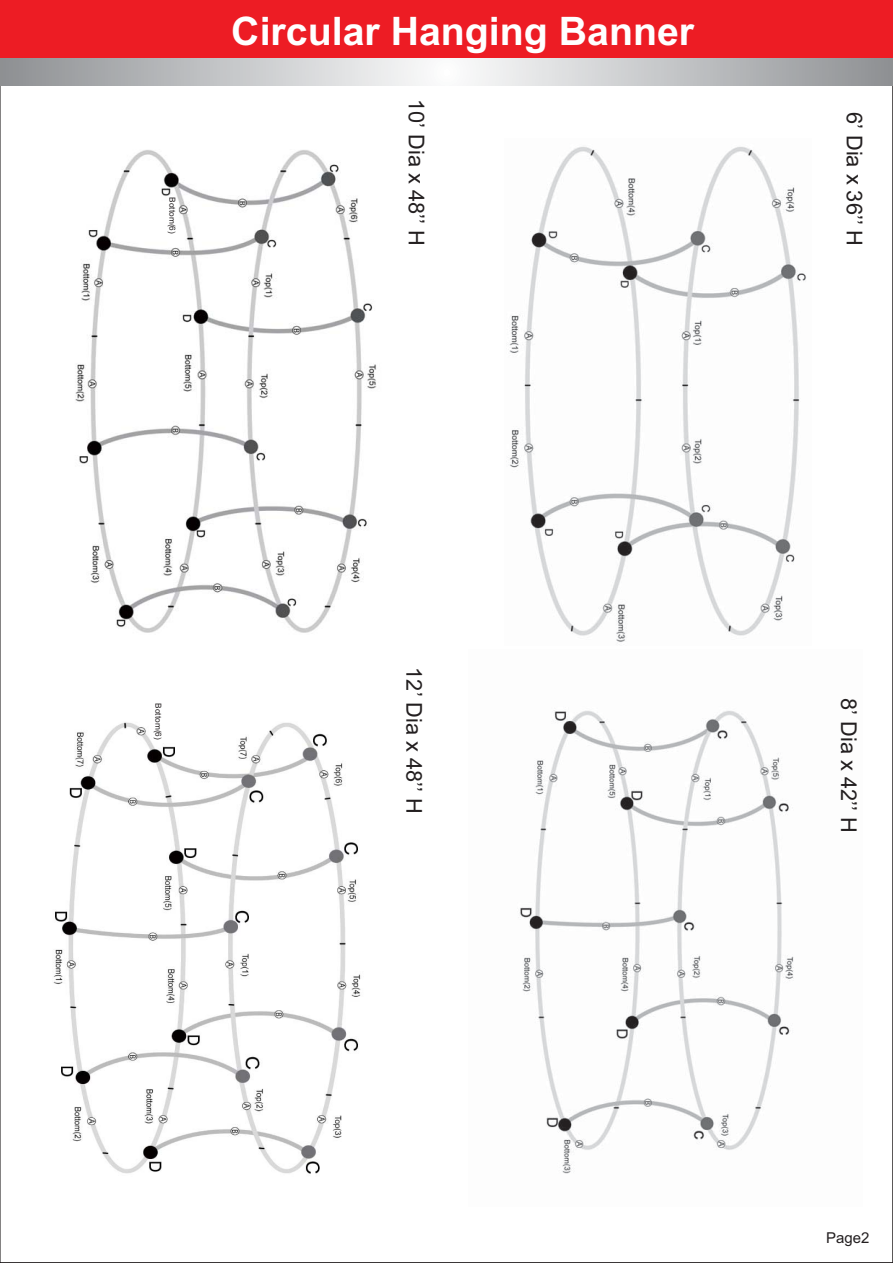
<style>
.page{position:relative;width:893px;height:1263px;background:#fff}
.page>*{position:absolute;margin:0;border:0;box-sizing:border-box;transform-origin:0 0}
.t1{font:700 39.3px "Arial";color:#fff}
.t2{font:21.75px "Arial";color:#231f20}
.t3{font:15px "Arial";color:#231f20}
.t4{font:8.25px "Arial";color:#231f20}
</style>
<div class="page">
<img style="left:75px;top:150px;width:302px;height:483px">
<div style="left:0;top:0;width:893px;height:59px;background:#ed1c24"></div>
<svg style="left:0;top:59px;width:893px;height:26px;background:#c4c5c7"></svg>
<img style="left:53px;top:722px;width:308px;height:452px">
<img style="left:518px;top:711px;width:276px;height:463px">
<img style="left:509px;top:147px;width:297px;height:495px">
<div style="left:152px;top:703px;width:12px;height:37px;background:#fff"></div>
<p class="t4" style="left:175px;top:197px;width:38px;rotate:90deg">Bottom(6)</p>
<h1 class="t1" style="left:231px;top:16px;width:464px">Circular Hanging Banner</h1>
<p class="t2" style="left:424px;top:99px;width:148px;rotate:90deg">10’ Dia x 48’’ H</p>
<p class="t2" style="left:862px;top:112px;width:136px;rotate:90deg">6’ Dia x 36’’ H</p>
<p class="t4" style="left:161px;top:703px;width:38px;rotate:90deg">Bottom(6)</p>
<p class="t2" style="left:422px;top:667px;width:148px;rotate:90deg">12’ Dia x 48’’ H</p>
<p class="t2" style="left:857px;top:698px;width:136px;rotate:90deg">8’ Dia x 42’’ H</p>
<p class="t3" style="left:826px;top:1232px;width:45px">Page2</p>
</div>
